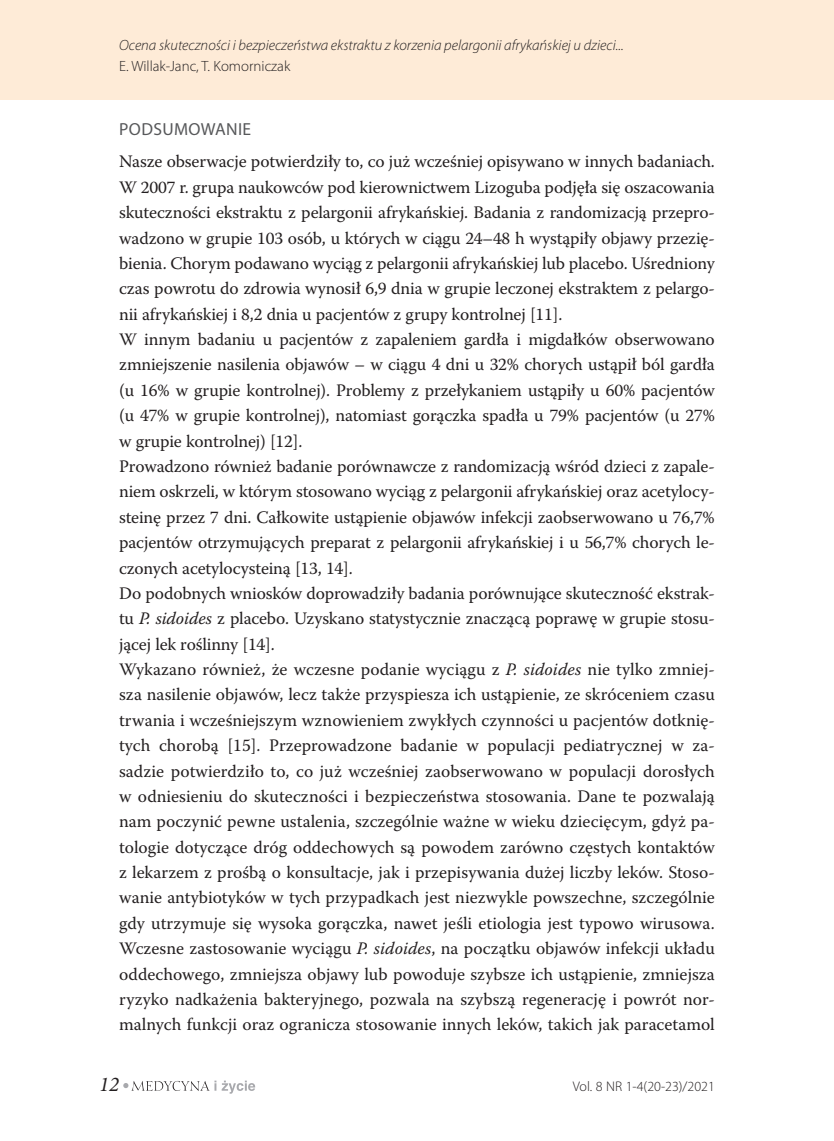
<style>
.page{position:relative;width:834px;height:1141px;background:#fff}
.page>*{position:absolute;margin:0;border:0;box-sizing:border-box;transform-origin:0 0}
.t1{font:italic 21px "Minion Pro";color:#231f20}
.t2{font:17.5px/25.4px "Warnock Pro";letter-spacing:-.005em;color:#231f20}
.t3{font:17.5px "Myriad Pro";letter-spacing:.02em;color:#57585a}
.t4{font:italic 300 14.88px "Myriad Pro";color:#231f20}
.t5{font:300 14.88px "Myriad Pro";color:#231f20}
.t6{font:300 14px "Myriad Pro";color:#231f20}
.s1{font-style:italic}
</style>
<div class="page">
<svg style="left:123px;top:1081px;width:93px;height:10px"></svg>
<svg style="left:222px;top:1081px;width:33px;height:13px"></svg>
<div style="left:0;top:0;width:833px;height:99px;background:#feebd7"></div>
<p class="t4" style="left:119px;top:36px;width:506px">Ocena skuteczności i bezpieczeństwa ekstraktu z korzenia pelargonii afrykańskiej u dzieci...</p>
<p class="t5" style="left:119px;top:57px;width:173px">E. Willak-Janc, T. Komorniczak</p>
<p class="t3" style="left:119px;top:118px;width:133px">PODSUMOWANIE</p>
<p class="t2" style="left:119px;top:149px;width:597px">Nasze obserwacje potwierdziły to, co już wcześniej opisywano w innych badaniach.<br>W 2007 r. grupa naukowców pod kierownictwem Lizoguba podjęła się oszacowania skuteczności ekstraktu z pelargonii afrykańskiej. Badania z randomizacją przepro&shy;wadzono w grupie 103 osób, u których w ciągu 24–48 h wystąpiły objawy przezię&shy;bienia. Chorym podawano wyciąg z pelargonii afrykańskiej lub placebo. Uśredniony czas powrotu do zdrowia wynosił 6,9 dnia w grupie leczonej ekstraktem z pelargo&shy;nii afrykańskiej i 8,2 dnia u pacjentów z grupy kontrolnej [11].<br>W innym badaniu u pacjentów z zapaleniem gardła i migdałków obserwowano zmniejszenie nasilenia objawów – w ciągu 4 dni u 32% chorych ustąpił ból gardła (u 16% w grupie kontrolnej). Problemy z przełykaniem ustąpiły u 60% pacjentów (u 47% w grupie kontrolnej), natomiast gorączka spadła u 79% pacjentów (u 27% w grupie kontrolnej) [12].<br>Prowadzono również badanie porównawcze z randomizacją wśród dzieci z zapale&shy;niem oskrzeli, w którym stosowano wyciąg z pelargonii afrykańskiej oraz acetylocy&shy;steinę przez 7 dni. Całkowite ustąpienie objawów infekcji zaobserwowano u 76,7% pacjentów otrzymujących preparat z pelargonii afrykańskiej i u 56,7% chorych le&shy;czonych acetylocysteiną [13, 14].<br>Do podobnych wniosków doprowadziły badania porównujące skuteczność ekstrak&shy;tu <span class="s1">P. sidoides</span> z placebo. Uzyskano statystycznie znaczącą poprawę w grupie stosu&shy;jącej lek roślinny [14].<br>Wykazano również, że wczesne podanie wyciągu z <span class="s1">P. sidoides</span> nie tylko zmniej&shy;sza nasilenie objawów, lecz także przyspiesza ich ustąpienie, ze skróceniem czasu trwania i wcześniejszym wznowieniem zwykłych czynności u pacjentów dotknię&shy;tych chorobą [15]. Przeprowadzone badanie w populacji pediatrycznej w za&shy;sadzie potwierdziło to, co już wcześniej zaobserwowano w populacji dorosłych w odniesieniu do skuteczności i bezpieczeństwa stosowania. Dane te pozwalają nam poczynić pewne ustalenia, szczególnie ważne w wieku dziecięcym, gdyż pa&shy;tologie dotyczące dróg oddechowych są powodem zarówno częstych kontaktów z lekarzem z prośbą o konsultacje, jak i przepisywania dużej liczby leków. Stoso&shy;wanie antybiotyków w tych przypadkach jest niezwykle powszechne, szczególnie gdy utrzymuje się wysoka gorączka, nawet jeśli etiologia jest typowo wirusowa.<br>Wczesne zastosowanie wyciągu <span class="s1">P. sidoides</span>, na początku objawów infekcji układu oddechowego, zmniejsza objawy lub powoduje szybsze ich ustąpienie, zmniejsza ryzyko nadkażenia bakteryjnego, pozwala na szybszą regenerację i powrót nor&shy;malnych funkcji oraz ogranicza stosowanie innych leków, takich jak paracetamol</p>
<p class="t1" style="left:99px;top:1070px;width:22px">12</p>
<p class="t6" style="left:572px;top:1078px;width:143px">Vol. 8 NR 1-4(20-23)/2021</p>
</div>
